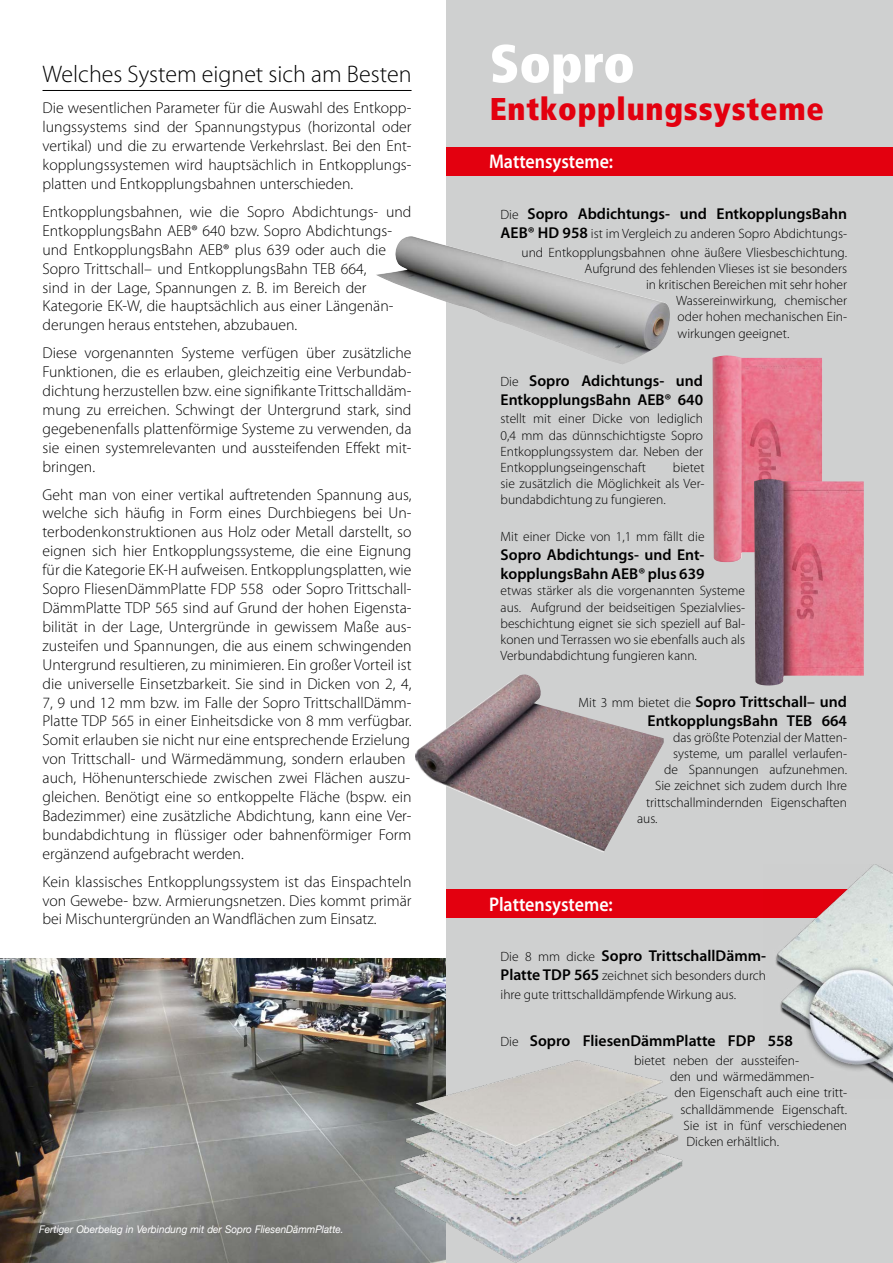
<style>
.page{position:relative;width:893px;height:1263px;background:#fff}
.page>*{position:absolute;margin:0;border:0;box-sizing:border-box;transform-origin:0 0}
.t1{font:900 condensed 53.25px "Frutiger LT";color:#fff}
.t2{font:900 condensed 31.5px "Frutiger LT";letter-spacing:.025em;color:#e3000f}
.t3{font:300 24px "Myriad Pro";color:#000}
.t4{font:600 19.8px "Myriad Pro";color:#fff;scale:.91 1}
.t5{font:300 15.75px/18.9px "Myriad Pro";color:#000;text-align:justify}
.t6{font:600 15.75px/18.9px "Myriad Pro";color:#000}
.t7{font:300 13.5px/16.2px "Myriad Pro";color:#000;text-align:justify}
.t8{font:italic 10.5px "Helvetica Neue";color:#fff;scale:.95 1}
.s1{font-weight:300;font-size:13.5px}
.s2{font-weight:600;font-size:15.75px}
</style>
<div class="page">
<img style="left:0;top:958px;width:446px;height:305px">
<hr style="left:43px;top:90px;width:369px;height:1px;background:#000">
<div style="left:446px;top:0;width:447px;height:1263px;background:#cfd0d0"></div>
<img style="left:376px;top:236px;width:294px;height:128px">
<img style="left:415px;top:674px;width:249px;height:178px">
<img style="left:392px;top:1057px;width:291px;height:206px">
<div style="left:446px;top:147px;width:447px;height:29px;background:#e3000f"></div>
<div style="left:446px;top:889px;width:447px;height:29px;background:#e3000f"></div>
<img style="left:712px;top:355px;width:110px;height:207px">
<img style="left:754px;top:479px;width:110px;height:206px">
<img style="left:775px;top:864px;width:118px;height:220px">
<h3 class="t3" style="left:43px;top:59px;width:370px">Welches System eignet sich am Besten</h3>
<p class="t5" style="left:43px;top:99px;width:371px">Die wesentlichen Parameter für die Auswahl des Entkopp&shy;lungssystems sind der Spannungstypus (horizontal oder vertikal) und die zu erwartende Verkehrslast. Bei den Ent&shy;kopplungssystemen wird hauptsächlich in Entkopplungs&shy;platten und Entkopplungsbahnen unterschieden.</p>
<p class="t5" style="left:43px;top:202px;width:370px;text-align:left">Entkopplungsbahnen, wie die Sopro Abdichtungs- und EntkopplungsBahn AEB® 640 bzw. Sopro Abdichtungs&shy;und EntkopplungsBahn AEB® plus 639 oder auch die Sopro Trittschall– und EntkopplungsBahn TEB 664,<br>sind in der Lage, Spannungen z. B. im Bereich der Kategorie EK-W, die hauptsächlich aus einer Längenän&shy;derungen heraus entstehen, abzubauen.</p>
<p class="t5" style="left:43px;top:343px;width:371px">Diese vorgenannten Systeme verfügen über zusätzliche Funktionen, die es erlauben, gleichzeitig eine Verbundab&shy;dichtung herzustellen bzw. eine signifikante Trittschalldäm&shy;mung zu erreichen. Schwingt der Untergrund stark, sind gegebenenfalls plattenförmige Systeme zu verwenden, da sie einen systemrelevanten und aussteifenden Effekt mit&shy;bringen.</p>
<p class="t5" style="left:43px;top:485px;width:371px;text-align:left">Geht man von einer vertikal auftretenden Spannung aus, welche sich häufig in Form eines Durchbiegens bei Un&shy;terbodenkonstruktionen aus Holz oder Metall darstellt, so eignen sich hier Entkopplungssysteme, die eine Eignung für die Kategorie EK-H aufweisen. Entkopplungsplatten, wie Sopro FliesenDämmPlatte FDP 558 oder Sopro Trittschall-DämmPlatte TDP 565 sind auf Grund der hohen Eigensta&shy;bilität in der Lage, Untergründe in gewissem Maße aus&shy;zusteifen und Spannungen, die aus einem schwingenden Untergrund resultieren, zu minimieren. Ein großer Vorteil ist die universelle Einsetzbarkeit. Sie sind in Dicken von 2, 4, 7, 9 und 12 mm bzw. im Falle der Sopro TrittschallDämm-Platte TDP 565 in einer Einheitsdicke von 8 mm verfügbar.<br>Somit erlauben sie nicht nur eine entsprechende Erzielung von Trittschall- und Wärmedämmung, sondern erlauben auch, Höhenunterschiede zwischen zwei Flächen auszu&shy;gleichen. Benötigt eine so entkoppelte Fläche (bspw. ein Badezimmer) eine zusätzliche Abdichtung, kann eine Ver&shy;bundabdichtung in flüssiger oder bahnenförmiger Form ergänzend aufgebracht werden.</p>
<p class="t5" style="left:43px;top:872px;width:371px">Kein klassisches Entkopplungssystem ist das Einspachteln von Gewebe- bzw. Armierungsnetzen. Dies kommt primär bei Mischuntergründen an Wandflächen zum Einsatz.</p>
<p class="t8" style="left:39px;top:1222px;width:322px">Fertiger Oberbelag in Verbindung mit der Sopro FliesenDämmPlatte.</p>
<h1 class="t1" style="left:490px;top:31px;width:147px">Sopro</h1>
<h2 class="t2" style="left:490px;top:90px;width:336px">Entkopplungssysteme</h2>
<p class="t4" style="left:489px;top:149px;width:138px">Mattensysteme:</p>
<p class="t6" style="left:501px;top:204px;width:348px"><span class="s1">Die</span> Sopro Abdichtungs- und EntkopplungsBahn</p>
<p class="t7" style="left:501px;top:224px;width:348px;line-height:18.9px;text-align:right"><span class="s2">AEB® HD 958</span> ist im Vergleich zu anderen Sopro Abdichtungs&shy;und Entkopplungsbahnen ohne äußere Vliesbeschichtung.</p>
<p class="t7" style="left:585px;top:260px;width:264px">Aufgrund des fehlenden Vlieses ist sie besonders</p>
<p class="t7" style="left:646px;top:276px;width:203px">in kritischen Bereichen mit sehr hoher</p>
<p class="t7" style="left:676px;top:293px;width:173px">Wassereinwirkung, chemischer</p>
<p class="t7" style="left:678px;top:309px;width:171px">oder hohen mechanischen Ein-</p>
<p class="t7" style="left:678px;top:325px;width:113px">wirkungen geeignet.</p>
<p class="t6" style="left:501px;top:370px;width:204px"><span class="s1">Die</span> Sopro Adichtungs- und<br>EntkopplungsBahn AEB® 640</p>
<p class="t7" style="left:501px;top:411px;width:204px">stellt mit einer Dicke von lediglich 0,4 mm das dünnschichtigste Sopro Entkopplungssystem dar. Neben der Entkopplungseingenschaft</p>
<p class="t7" style="left:501px;top:459px;width:205px;text-indent:172px">bietet sie zusätzlich die Möglichkeit als Ver&shy;bundabdichtung zu fungieren.</p>
<p class="t7" style="left:501px;top:529px;width:206px">Mit einer Dicke von 1,1 mm fällt die</p>
<p class="t6" style="left:501px;top:545px;width:206px">Sopro Abdichtungs- und Ent&shy;kopplungsBahn AEB® plus 639</p>
<p class="t7" style="left:501px;top:583px;width:246px">etwas stärker als die vorgenannten Systeme aus. Aufgrund der beidseitigen Spezialvlies&shy;beschichtung eignet sie sich speziell auf Bal&shy;konen und Terrassen wo sie ebenfalls auch als Verbundabdichtung fungieren kann.</p>
<p class="t6" style="left:579px;top:691px;width:270px;text-align:right"><span class="s1">Mit 3 mm bietet die</span> Sopro Trittschall– und<br>EntkopplungsBahn TEB 664</p>
<p class="t7" style="left:673px;top:729px;width:175px">das größte Potenzial der Matten-</p>
<p class="t7" style="left:673px;top:745px;width:175px">systeme, um parallel verlaufen-</p>
<p class="t7" style="left:664px;top:761px;width:184px">de Spannungen aufzunehmen.</p>
<p class="t7" style="left:655px;top:778px;width:193px">Sie zeichnet sich zudem durch Ihre</p>
<p class="t7" style="left:646px;top:794px;width:202px">trittschallmindernden Eigenschaften</p>
<p class="t7" style="left:637px;top:810px;width:22px">aus.</p>
<p class="t4" style="left:489px;top:891px;width:138px">Plattensysteme:</p>
<p class="t6" style="left:501px;top:946px;width:267px"><span class="s1">Die 8 mm dicke</span> Sopro TrittschallDämm-</p>
<p class="t7" style="left:501px;top:966px;width:267px;line-height:18.9px"><span class="s2">Platte TDP 565</span> zeichnet sich besonders durch ihre gute trittschalldämpfende Wirkung aus.</p>
<p class="t6" style="left:501px;top:1031px;width:294px"><span class="s1">Die</span> Sopro FliesenDämmPlatte FDP 558</p>
<p class="t7" style="left:634px;top:1052px;width:167px">bietet neben der aussteifen-</p>
<p class="t7" style="left:670px;top:1068px;width:146px">den und wärmedämmen-</p>
<p class="t7" style="left:675px;top:1084px;width:174px">den Eigenschaft auch eine tritt-</p>
<p class="t7" style="left:681px;top:1101px;width:168px">schalldämmende Eigenschaft.</p>
<p class="t7" style="left:684px;top:1117px;width:165px">Sie ist in fünf verschiedenen</p>
<p class="t7" style="left:687px;top:1133px;width:94px">Dicken erhältlich.</p>
</div>
